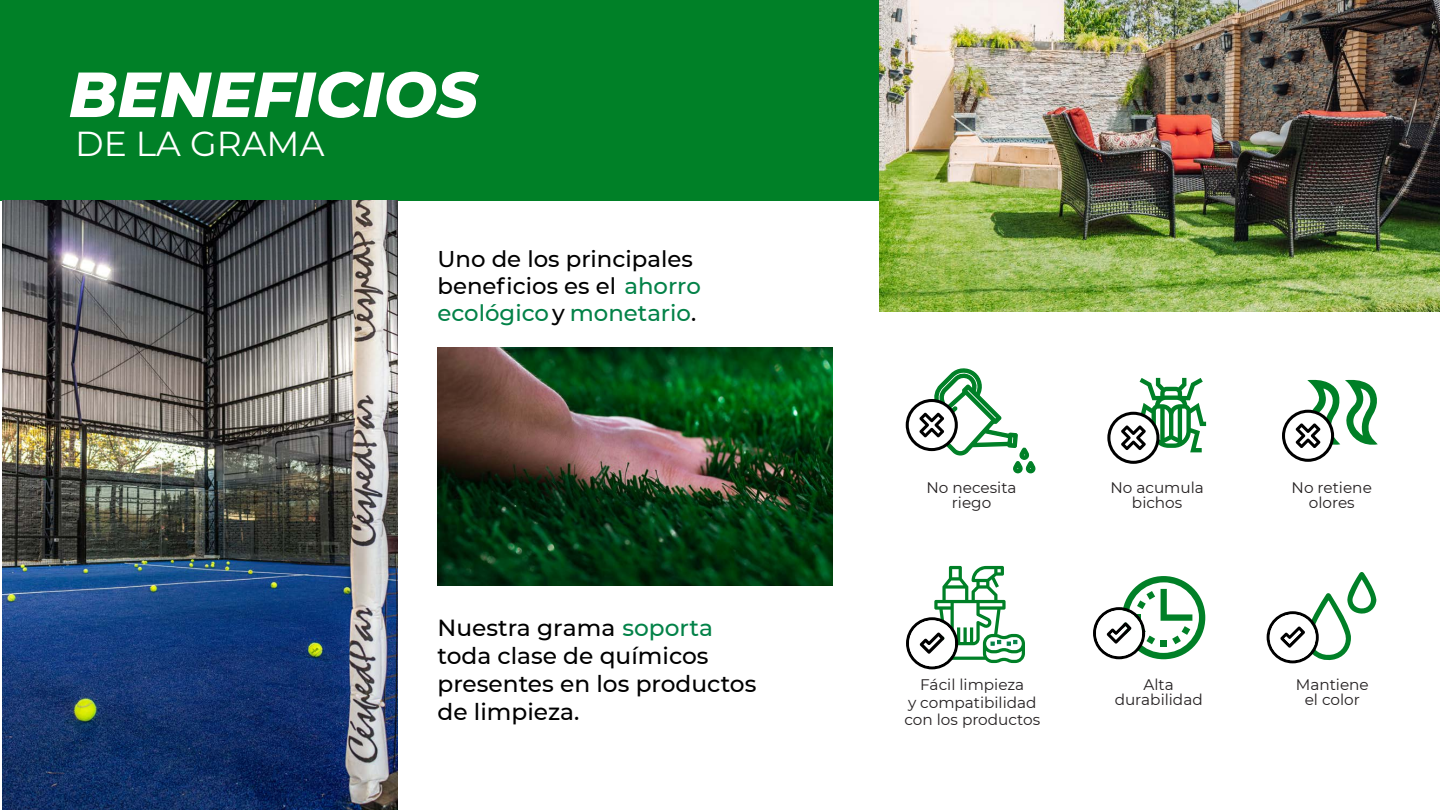
<style>
.page{position:relative;width:1440px;height:810px;background:#fff}
.page>*{position:absolute;margin:0;border:0;box-sizing:border-box;transform-origin:0 0}
.t1{font:italic 800 63.6px "Montserrat";color:#fff}
.t2{font:34.72px "Montserrat";color:#fff}
.t3{font:500 23.33px/28px "Montserrat";color:#000}
.t4{font:500 22.8px/27.4px "Montserrat";color:#000}
.t5{font:15.3px/15.2px "Montserrat";color:#231f20;text-align:center}
.s1{color:#038248}
</style>
<div class="page">
<div style="left:0;top:0;width:1440px;height:200px;background:#008027"></div>
<img style="left:2px;top:200px;width:396px;height:610px">
<img style="left:437px;top:347px;width:396px;height:239px">
<svg style="left:906px;top:368px;width:130px;height:106px"></svg>
<svg style="left:1107px;top:378px;width:99px;height:86px"></svg>
<svg style="left:1093px;top:576px;width:112px;height:83px"></svg>
<svg style="left:1282px;top:379px;width:96px;height:83px"></svg>
<svg style="left:906px;top:566px;width:119px;height:103px"></svg>
<svg style="left:1267px;top:572px;width:109px;height:91px"></svg>
<img style="left:880px;top:0;width:560px;height:311px">
<h1 class="t1" style="left:69px;top:48px;width:411px">BENEFICIOS</h1>
<h2 class="t2" style="left:75px;top:120px;width:251px">DE LA GRAMA</h2>
<h3 class="t4" style="left:437px;top:244px;width:265px">Uno de los principales beneficios es el <span class="s1">ahorro ecológico</span> y <span class="s1">monetario</span>.</h3>
<h3 class="t3" style="left:437px;top:613px;width:320px">Nuestra grama <span class="s1">soporta </span>toda clase de químicos presentes en los productos de limpieza.</h3>
<p class="t5" style="left:927px;top:480px;width:92px">No necesita riego</p>
<p class="t5" style="left:1110px;top:480px;width:95px">No acumula bichos</p>
<p class="t5" style="left:1292px;top:480px;width:82px">No retiene olores</p>
<p class="t5" style="left:905px;top:675px;width:137px;line-height:17.8px">Fácil limpieza<br>y compatibilidad con los productos</p>
<p class="t5" style="left:1115px;top:676px;width:90px">Alta durabilidad</p>
<p class="t5" style="left:1296px;top:676px;width:75px">Mantiene el color</p>
</div>
